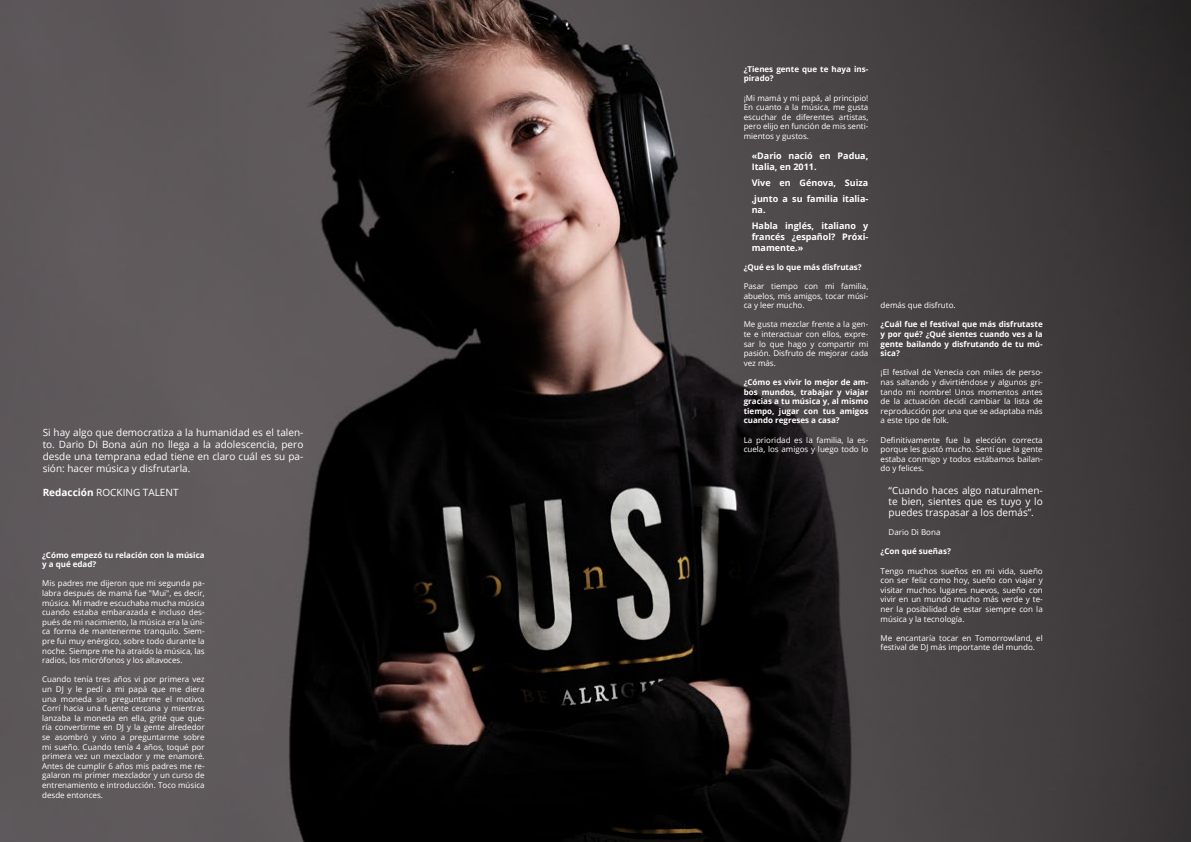
<style>
.page{position:relative;width:1191px;height:842px;background:#fff}
.page>*{position:absolute;margin:0;border:0;box-sizing:border-box;transform-origin:0 0}
.t1{font:10px/12px "Open Sans";color:#fff;text-align:justify}
.t2{font:700 9px/10.8px "Open Sans";color:#fff}
.t3{font:8px/9.6px "Open Sans";color:#fff;text-align:justify}
.t4{font:700 8px/9.6px "Open Sans";color:#fff}
.s1{font-weight:700}
</style>
<div class="page">
<img style="left:0;top:0;width:1191px;height:842px">
<p class="t1" style="left:43px;top:426px;width:262px">Si hay algo que democratiza a la humanidad es el talen&shy;to. Dario Di Bona aún no llega a la adolescencia, pero desde una temprana edad tiene en claro cuál es su pa&shy;sión: hacer música y disfrutarla.</p>
<p class="t1" style="left:43px;top:486px;width:137px"><span class="s1">Redacción</span> ROCKING TALENT</p>
<p class="t4" style="left:42px;top:550px;width:164px">¿Cómo empezó tu relación con la música y a qué edad?</p>
<p class="t3" style="left:42px;top:578px;width:164px">Mis padres me dijeron que mi segunda pa&shy;labra después de mamá fue "Mui", es decir, música. Mi madre escuchaba mucha música cuando estaba embarazada e incluso des&shy;pués de mi nacimiento, la música era la úni&shy;ca forma de mantenerme tranquilo. Siem&shy;pre fui muy enérgico, sobre todo durante la noche. Siempre me ha atraído la música, las radios, los micrófonos y los altavoces.</p>
<p class="t3" style="left:42px;top:674px;width:164px">Cuando tenía tres años vi por primera vez un DJ y le pedí a mi papá que me diera una moneda sin preguntarme el motivo.<br>Corrí hacia una fuente cercana y mientras lanzaba la moneda en ella, grité que que&shy;ría convertirme en DJ y la gente alrededor se asombró y vino a preguntarme sobre mi sueño. Cuando tenía 4 años, toqué por primera vez un mezclador y me enamoré.<br>Antes de cumplir 6 años mis padres me re&shy;galaron mi primer mezclador y un curso de entrenamiento e introducción. Toco música desde entonces.</p>
<p class="t4" style="left:743px;top:64px;width:126px">¿Tienes gente que te haya ins&shy;pirado?</p>
<p class="t3" style="left:743px;top:93px;width:126px">¡Mi mamá y mi papá, al principio!<br>En cuanto a la música, me gusta escuchar de diferentes artistas, pero elijo en función de mis senti&shy;mientos y gustos.</p>
<p class="t2" style="left:751px;top:150px;width:118px">«Dario nació en Padua,<br>Italia, en 2011.</p>
<p class="t2" style="left:751px;top:175px;width:118px;line-height:16px">Vive en Génova, Suiza ,junto a su familia italia-</p>
<p class="t2" style="left:751px;top:201px;width:118px;line-height:16px">na.<br>Habla inglés, italiano y</p>
<p class="t2" style="left:751px;top:231px;width:118px">francés ¿español? Próxi&shy;mamente.»</p>
<p class="t4" style="left:743px;top:262px;width:119px">¿Qué es lo que más disfrutas?</p>
<p class="t3" style="left:743px;top:281px;width:126px">Pasar tiempo con mi familia, abuelos, mis amigos, tocar músi&shy;ca y leer mucho.</p>
<p class="t3" style="left:743px;top:319px;width:126px">Me gusta mezclar frente a la gen&shy;te e interactuar con ellos, expre&shy;sar lo que hago y compartir mi pasión. Disfruto de mejorar cada vez más.</p>
<p class="t4" style="left:743px;top:377px;width:126px;text-align:justify">¿Cómo es vivir lo mejor de am&shy;bos mundos, trabajar y viajar gracias a tu música y, al mismo tiempo, jugar con tus amigos cuando regreses a casa?</p>
<p class="t3" style="left:743px;top:435px;width:126px">La prioridad es la familia, la es&shy;cuela, los amigos y luego todo lo</p>
<p class="t3" style="left:880px;top:300px;width:76px">demás que disfruto.</p>
<p class="t4" style="left:880px;top:319px;width:164px;text-align:justify">¿Cuál fue el festival que más disfrutaste y por qué? ¿Qué sientes cuando ves a la gente bailando y disfrutando de tu mú&shy;sica?</p>
<p class="t3" style="left:880px;top:367px;width:164px">¡El festival de Venecia con miles de perso&shy;nas saltando y divirtiéndose y algunos gri&shy;tando mi nombre! Unos momentos antes de la actuación decidí cambiar la lista de reproducción por una que se adaptaba más a este tipo de folk.</p>
<p class="t3" style="left:880px;top:435px;width:164px">Definitivamente fue la elección correcta porque les gustó mucho. Sentí que la gente estaba conmigo y todos estábamos bailan&shy;do y felices.</p>
<p class="t1" style="left:888px;top:485px;width:156px;line-height:11px">“Cuando haces algo naturalmen&shy;te bien, sientes que es tuyo y lo puedes traspasar a los demás”.</p>
<p class="t3" style="left:888px;top:527px;width:53px">Dario Di Bona</p>
<p class="t4" style="left:880px;top:546px;width:72px">¿Con qué sueñas?</p>
<p class="t3" style="left:880px;top:566px;width:164px">Tengo muchos sueños en mi vida, sueño con ser feliz como hoy, sueño con viajar y visitar muchos lugares nuevos, sueño con vivir en un mundo mucho más verde y te&shy;ner la posibilidad de estar siempre con la música y la tecnología.</p>
<p class="t3" style="left:880px;top:633px;width:164px">Me encantaría tocar en Tomorrowland, el festival de DJ más importante del mundo.</p>
</div>
